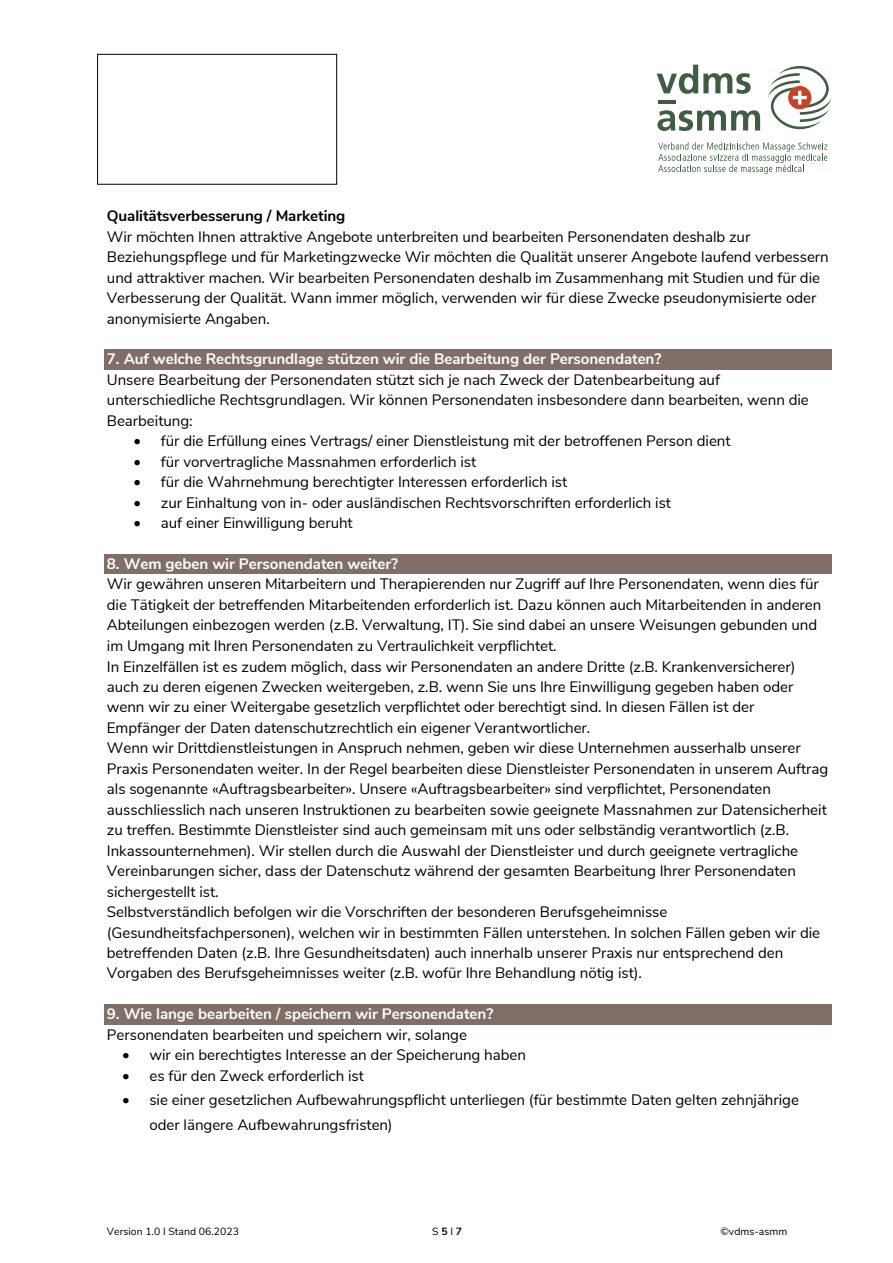
<style>
.page{position:relative;width:893px;height:1263px;background:#fff}
.page>*{position:absolute;margin:0;border:0;box-sizing:border-box;transform-origin:0 0}
.t1{font:15.15px/20.4px "Nunito Sans";letter-spacing:-.005em;color:#000}
.t2{font:700 15.15px "Nunito Sans";letter-spacing:-.005em;color:#fff}
.t3{font:700 15.15px "Nunito Sans";letter-spacing:-.005em;color:#000}
.t4{font:10.5px "Nunito Sans";letter-spacing:.005em;color:#000}
.s1{font-weight:700}
</style>
<div class="page">
<div style="left:105px;top:349px;width:727px;height:21px;background:#806f67"></div>
<div style="left:105px;top:554px;width:727px;height:21px;background:#806f67"></div>
<div style="left:105px;top:1004px;width:727px;height:21px;background:#806f67"></div>
<svg style="left:768px;top:66px;width:63px;height:63px"></svg>
<svg style="left:657px;top:65px;width:94px;height:29px"></svg>
<svg style="left:657px;top:110px;width:103px;height:21px"></svg>
<hr style="left:658px;top:100px;width:18px;height:4px;background:#3f5d41">
<svg style="left:658px;top:142px;width:169px;height:32px"></svg>
<div style="left:97px;top:54px;width:240px;height:131px;border:1px solid #000"></div>
<p class="t3" style="left:107px;top:205px;width:240px">Qualitätsverbesserung / Marketing</p>
<p class="t1" style="left:107px;top:225px;width:723px">Wir möchten Ihnen attraktive Angebote unterbreiten und bearbeiten Personendaten deshalb zur Beziehungspflege und für Marketingzwecke Wir möchten die Qualität unserer Angebote laufend verbessern und attraktiver machen. Wir bearbeiten Personendaten deshalb im Zusammenhang mit Studien und für die Verbesserung der Qualität. Wann immer möglich, verwenden wir für diese Zwecke pseudonymisierte oder anonymisierte Angaben.</p>
<p class="t2" style="left:107px;top:348px;width:556px">7. Auf welche Rechtsgrundlage stützen wir die Bearbeitung der Personendaten?</p>
<p class="t1" style="left:107px;top:368px;width:703px">Unsere Bearbeitung der Personendaten stützt sich je nach Zweck der Datenbearbeitung auf unterschiedliche Rechtsgrundlagen. Wir können Personendaten insbesondere dann bearbeiten, wenn die<br>Bearbeitung:</p>
<p class="t1" style="left:134px;top:430px;width:598px">• für die Erfüllung eines Vertrags/ einer Dienstleistung mit der betroffenen Person dient</p>
<p class="t1" style="left:134px;top:450px;width:344px">• für vorvertragliche Massnahmen erforderlich ist</p>
<p class="t1" style="left:134px;top:471px;width:435px">• für die Wahrnehmung berechtigter Interessen erforderlich ist</p>
<p class="t1" style="left:134px;top:491px;width:539px">• zur Einhaltung von in- oder ausländischen Rechtsvorschriften erforderlich ist</p>
<p class="t1" style="left:134px;top:512px;width:220px">• auf einer Einwilligung beruht</p>
<p class="t2" style="left:107px;top:553px;width:293px">8. Wem geben wir Personendaten weiter?</p>
<p class="t1" style="left:107px;top:573px;width:723px">Wir gewähren unseren Mitarbeitern und Therapierenden nur Zugriff auf Ihre Personendaten, wenn dies für die Tätigkeit der betreffenden Mitarbeitenden erforderlich ist. Dazu können auch Mitarbeitenden in anderen Abteilungen einbezogen werden (z.B. Verwaltung, IT). Sie sind dabei an unsere Weisungen gebunden und im Umgang mit Ihren Personendaten zu Vertraulichkeit verpflichtet.<br>In Einzelfällen ist es zudem möglich, dass wir Personendaten an andere Dritte (z.B. Krankenversicherer) auch zu deren eigenen Zwecken weitergeben, z.B. wenn Sie uns Ihre Einwilligung gegeben haben oder wenn wir zu einer Weitergabe gesetzlich verpflichtet oder berechtigt sind. In diesen Fällen ist der Empfänger der Daten datenschutzrechtlich ein eigener Verantwortlicher.<br>Wenn wir Drittdienstleistungen in Anspruch nehmen, geben wir diese Unternehmen ausserhalb unserer Praxis Personendaten weiter. In der Regel bearbeiten diese Dienstleister Personendaten in unserem Auftrag als sogenannte «Auftragsbearbeiter». Unsere «Auftragsbearbeiter» sind verpflichtet, Personendaten ausschliesslich nach unseren Instruktionen zu bearbeiten sowie geeignete Massnahmen zur Datensicherheit zu treffen. Bestimmte Dienstleister sind auch gemeinsam mit uns oder selbständig verantwortlich (z.B.<br>Inkassounternehmen). Wir stellen durch die Auswahl der Dienstleister und durch geeignete vertragliche Vereinbarungen sicher, dass der Datenschutz während der gesamten Bearbeitung Ihrer Personendaten sichergestellt ist.<br>Selbstverständlich befolgen wir die Vorschriften der besonderen Berufsgeheimnisse (Gesundheitsfachpersonen), welchen wir in bestimmten Fällen unterstehen. In solchen Fällen geben wir die betreffenden Daten (z.B. Ihre Gesundheitsdaten) auch innerhalb unserer Praxis nur entsprechend den Vorgaben des Berufsgeheimnisses weiter (z.B. wofür Ihre Behandlung nötig ist).</p>
<p class="t2" style="left:107px;top:1003px;width:388px">9. Wie lange bearbeiten / speichern wir Personendaten?</p>
<p class="t1" style="left:107px;top:1023px;width:362px">Personendaten bearbeiten und speichern wir, solange</p>
<p class="t1" style="left:122px;top:1044px;width:405px">• wir ein berechtigtes Interesse an der Speicherung haben</p>
<p class="t1" style="left:122px;top:1064px;width:243px">• es für den Zweck erforderlich ist</p>
<p class="t1" style="left:149px;top:1087px;width:651px;line-height:24.9px;text-indent:-27px">• sie einer gesetzlichen Aufbewahrungspflicht unterliegen (für bestimmte Daten gelten zehnjährige oder längere Aufbewahrungsfristen)</p>
<p class="t4" style="left:107px;top:1223px;width:134px">Version 1.0 I Stand 06.2023</p>
<p class="t4" style="left:432px;top:1223px;width:31px">S <span class="s1">5</span> I <span class="s1">7</span></p>
<p class="t4" style="left:720px;top:1223px;width:68px">©vdms-asmm</p>
</div>
